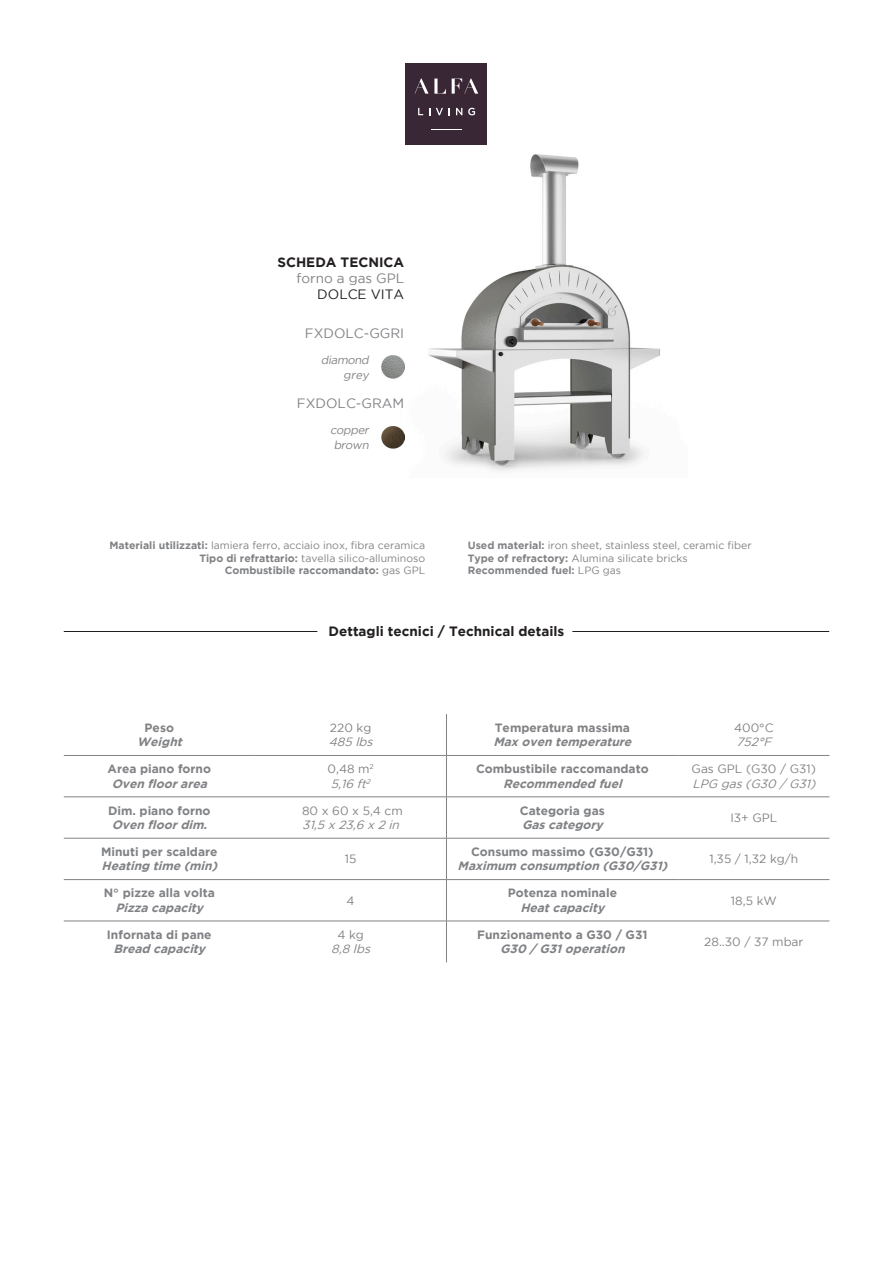
<style>
.page{position:relative;width:893px;height:1263px;background:#fff}
.page>*{position:absolute;margin:0;border:0;box-sizing:border-box;transform-origin:0 0}
.t1{font:700 13.5px "Gotham";color:#231f20}
.t2{font:13.5px "Gotham";color:#808285}
.t3{font:13.5px "Gotham";color:#231f20}
.t4{font:700 12px "Gotham";color:#808285}
.t5{font:italic 700 12px "Gotham";color:#808285}
.t6{font:12px "Gotham";color:#808285}
.t7{font:italic 12px/14.4px "Gotham";color:#808285}
.t8{font:italic 11.4px/15.3px "Gotham";color:#808285;text-align:right}
.t9{font:10.5px/12.6px "Gotham";color:#808285;text-align:right}
.s1{font-weight:700}
.s2{font-style:normal}
</style>
<div class="page">
<img style="left:381px;top:137px;width:279px;height:334px">
<hr style="left:64px;top:631px;width:253px;height:1px;background:#231f20">
<hr style="left:572px;top:631px;width:257px;height:1px;background:#231f20">
<img style="left:382px;top:356px;width:23px;height:23px">
<img style="left:382px;top:426px;width:23px;height:23px">
<div style="left:406px;top:64px;width:81px;height:81px;background:#392735"></div>
<hr style="left:431px;top:129px;width:31px;height:1px;background:#fff">
<svg style="left:418px;top:108px;width:5px;height:7px"></svg>
<svg style="left:436px;top:108px;width:7px;height:7px"></svg>
<svg style="left:456px;top:108px;width:6px;height:7px"></svg>
<svg style="left:468px;top:108px;width:7px;height:7px"></svg>
<svg style="left:415px;top:79px;width:31px;height:15px"></svg>
<svg style="left:452px;top:79px;width:26px;height:15px"></svg>
<hr style="left:64px;top:755px;width:191px;height:1px;background:#808285">
<hr style="left:255px;top:755px;width:191px;height:1px;background:#808285">
<hr style="left:446px;top:755px;width:232px;height:1px;background:#808285">
<hr style="left:678px;top:755px;width:151px;height:1px;background:#808285">
<hr style="left:64px;top:796px;width:191px;height:1px;background:#808285">
<hr style="left:255px;top:796px;width:191px;height:1px;background:#808285">
<hr style="left:446px;top:796px;width:232px;height:1px;background:#808285">
<hr style="left:678px;top:796px;width:151px;height:1px;background:#808285">
<hr style="left:64px;top:838px;width:191px;height:1px;background:#808285">
<hr style="left:255px;top:838px;width:191px;height:1px;background:#808285">
<hr style="left:446px;top:838px;width:232px;height:1px;background:#808285">
<hr style="left:678px;top:838px;width:151px;height:1px;background:#808285">
<hr style="left:64px;top:879px;width:191px;height:1px;background:#808285">
<hr style="left:255px;top:879px;width:191px;height:1px;background:#808285">
<hr style="left:446px;top:879px;width:232px;height:1px;background:#808285">
<hr style="left:678px;top:879px;width:151px;height:1px;background:#808285">
<hr style="left:64px;top:921px;width:191px;height:1px;background:#808285">
<hr style="left:255px;top:921px;width:191px;height:1px;background:#808285">
<hr style="left:446px;top:921px;width:232px;height:1px;background:#808285">
<hr style="left:678px;top:921px;width:151px;height:1px;background:#808285">
<hr style="left:446px;top:714px;width:1px;height:41px;background:#808285">
<hr style="left:446px;top:756px;width:1px;height:41px;background:#808285">
<hr style="left:446px;top:797px;width:1px;height:41px;background:#808285">
<hr style="left:446px;top:838px;width:1px;height:41px;background:#808285">
<hr style="left:446px;top:880px;width:1px;height:41px;background:#808285">
<hr style="left:446px;top:921px;width:1px;height:41px;background:#808285">
<p class="t1" style="left:277px;top:257px;width:128px">SCHEDA TECNICA</p>
<p class="t2" style="left:297px;top:273px;width:109px">forno a gas GPL</p>
<p class="t3" style="left:317px;top:290px;width:88px">DOLCE VITA</p>
<p class="t2" style="left:305px;top:328px;width:101px">FXDOLC-GGRI</p>
<p class="t8" style="left:321px;top:353px;width:51px">diamond grey</p>
<p class="t2" style="left:297px;top:399px;width:109px">FXDOLC-GRAM</p>
<p class="t8" style="left:330px;top:423px;width:42px;text-align:center">copper brown</p>
<p class="t9" style="left:109px;top:540px;width:317px"><span class="s1">Materiali utilizzati:</span> lamiera ferro, acciaio inox, fibra ceramica<br><span class="s1">Tipo di refrattario:</span> tavella silico-alluminoso<br><span class="s1">Combustibile raccomandato:</span> gas GPL</p>
<p class="t9" style="left:468px;top:540px;width:285px;text-align:left"><span class="s1">Used material:</span> iron sheet, stainless steel, ceramic fiber<br><span class="s1">Type of refractory:</span> Alumina silicate bricks<br><span class="s1">Recommended fuel:</span> LPG gas</p>
<p class="t1" style="left:329px;top:626px;width:237px">Dettagli tecnici / Technical details</p>
<p class="t4" style="left:145px;top:723px;width:31px">Peso</p>
<p class="t5" style="left:137px;top:737px;width:49px">Weight</p>
<p class="t6" style="left:330px;top:723px;width:43px">220 kg</p>
<p class="t7" style="left:329px;top:736px;width:48px">485 lbs</p>
<p class="t4" style="left:495px;top:723px;width:136px">Temperatura massima</p>
<p class="t5" style="left:493px;top:737px;width:142px">Max oven temperature</p>
<p class="t6" style="left:734px;top:723px;width:41px">400°C</p>
<p class="t7" style="left:736px;top:736px;width:39px">752°F</p>
<p class="t4" style="left:108px;top:764px;width:105px">Area piano forno</p>
<p class="t5" style="left:112px;top:779px;width:100px">Oven floor area</p>
<p class="t7" style="left:327px;top:763px;width:48px"><span class="s2">0,48 m</span><sup>2<br></sup>5,16 ft<sup>2</sup></p>
<p class="t4" style="left:476px;top:764px;width:174px">Combustibile raccomandato</p>
<p class="t5" style="left:503px;top:779px;width:123px">Recommended fuel</p>
<p class="t6" style="left:692px;top:764px;width:126px">Gas GPL (G30 / G31)</p>
<p class="t7" style="left:692px;top:777px;width:127px">LPG gas (G30 / G31)</p>
<p class="t4" style="left:108px;top:806px;width:104px">Dim. piano forno</p>
<p class="t5" style="left:112px;top:820px;width:100px">Oven floor dim.</p>
<p class="t6" style="left:302px;top:806px;width:102px">80 x 60 x 5,4 cm</p>
<p class="t7" style="left:302px;top:818px;width:101px">31,5 x 23,6 x 2 in</p>
<p class="t4" style="left:520px;top:806px;width:86px">Categoria gas</p>
<p class="t5" style="left:522px;top:820px;width:85px">Gas category</p>
<p class="t6" style="left:730px;top:813px;width:48px">I3+ GPL</p>
<p class="t4" style="left:101px;top:847px;width:118px">Minuti per scaldare</p>
<p class="t5" style="left:102px;top:862px;width:120px">Heating time (min)</p>
<p class="t6" style="left:345px;top:854px;width:13px">15</p>
<p class="t4" style="left:471px;top:847px;width:184px">Consumo massimo (G30/G31)</p>
<p class="t5" style="left:458px;top:862px;width:214px">Maximum consumption (G30/G31)</p>
<p class="t6" style="left:709px;top:854px;width:90px">1,35 / 1,32 kg/h</p>
<p class="t4" style="left:104px;top:889px;width:112px">N° pizze alla volta</p>
<p class="t5" style="left:115px;top:903px;width:92px">Pizza capacity</p>
<p class="t6" style="left:347px;top:896px;width:10px">4</p>
<p class="t4" style="left:508px;top:889px;width:111px">Potenza nominale</p>
<p class="t5" style="left:520px;top:903px;width:88px">Heat capacity</p>
<p class="t6" style="left:731px;top:896px;width:47px">18,5 kW</p>
<p class="t4" style="left:107px;top:930px;width:106px">Infornata di pane</p>
<p class="t5" style="left:113px;top:944px;width:96px">Bread capacity</p>
<p class="t6" style="left:337px;top:930px;width:28px">4 kg</p>
<p class="t7" style="left:331px;top:942px;width:43px">8,8 lbs</p>
<p class="t4" style="left:477px;top:930px;width:172px">Funzionamento a G30 / G31</p>
<p class="t5" style="left:500px;top:944px;width:129px">G30 / G31 operation</p>
<p class="t6" style="left:704px;top:937px;width:101px">28..30 / 37 mbar</p>
</div>
